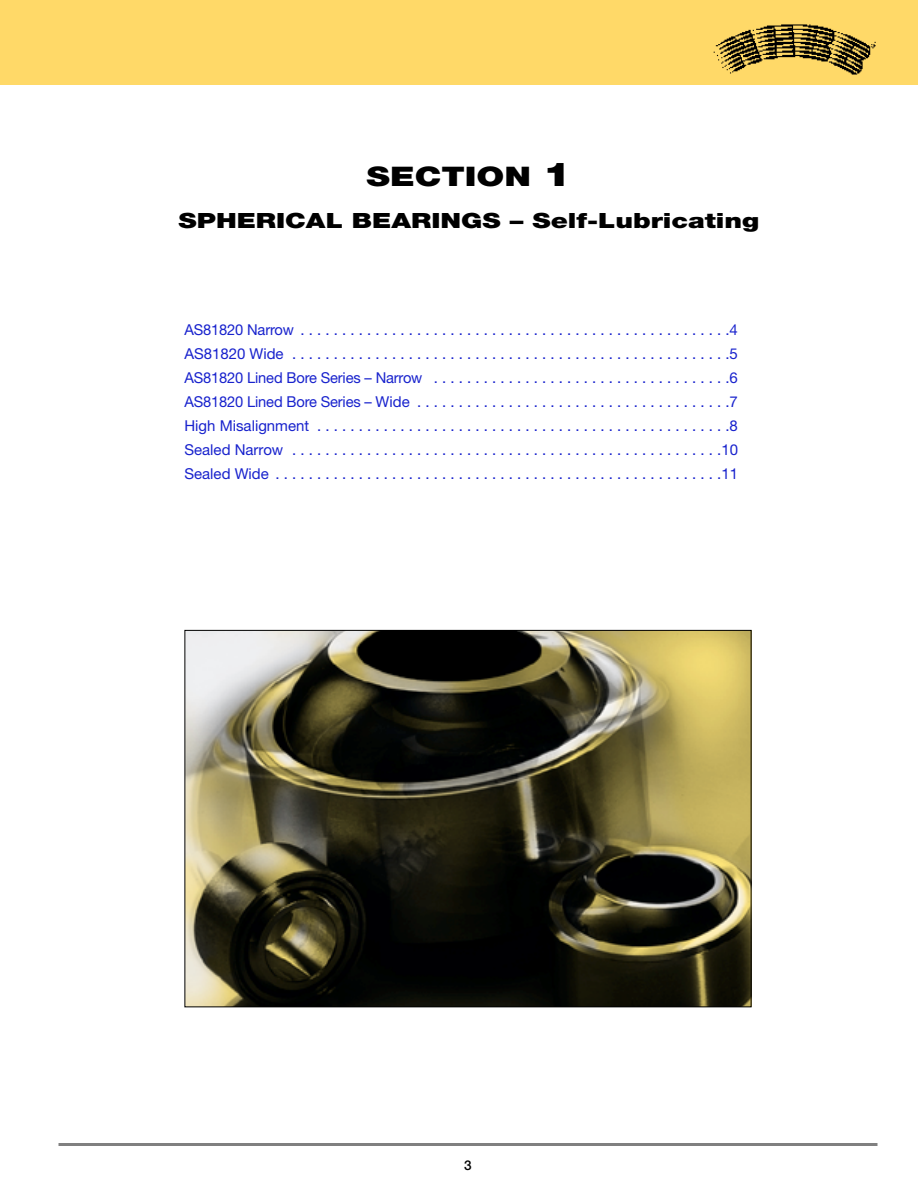
<style>
.page{position:relative;width:918px;height:1188px;background:#fff}
.page>*{position:absolute;margin:0;border:0;box-sizing:border-box;transform-origin:0 0}
.t1{font:900 27px "Helvetica Neue";color:#000;scale:1.3 1}
.t2{font:900 21px "Helvetica Neue";color:#000;scale:1.3 1}
.t3{font:15px/24px "Helvetica Neue";color:#1822cd;text-align:justify}
.t4{font:500 13.5px "Helvetica Neue";color:#000}
.s1{font-size:33px}
</style>
<div class="page">
<div style="left:0;top:0;width:918px;height:85px;background:#ffd968"></div>
<img style="left:713px;top:24px;width:163px;height:51px">
<img style="left:186px;top:632px;width:564px;height:373px">
<hr style="left:59px;top:1143px;width:819px;height:3px;background:#808080">
<h1 class="t1" style="left:367px;top:166px;width:159px">SECTION <span class="s1">1</span></h1>
<h2 class="t2" style="left:179px;top:213px;width:448px">SPHERICAL BEARINGS – Self-Lubricating</h2>
<p class="t3" style="left:184px;top:319px;width:555px">AS81820 Narrow . . . . . . . . . . . . . . . . . . . . . . . . . . . . . . . . . . . . . . . . . . . . . . . . . . . .4<br>AS81820 Wide . . . . . . . . . . . . . . . . . . . . . . . . . . . . . . . . . . . . . . . . . . . . . . . . . . . . .5<br>AS81820 Lined Bore Series – Narrow . . . . . . . . . . . . . . . . . . . . . . . . . . . . . . . . . . . .6<br>AS81820 Lined Bore Series – Wide . . . . . . . . . . . . . . . . . . . . . . . . . . . . . . . . . . . . . .7<br>High Misalignment . . . . . . . . . . . . . . . . . . . . . . . . . . . . . . . . . . . . . . . . . . . . . . . . . .8<br>Sealed Narrow . . . . . . . . . . . . . . . . . . . . . . . . . . . . . . . . . . . . . . . . . . . . . . . . . . . .10<br>Sealed Wide . . . . . . . . . . . . . . . . . . . . . . . . . . . . . . . . . . . . . . . . . . . . . . . . . . . . . .11</p>
<p class="t4" style="left:464px;top:1160px;width:9px">3</p>
</div>
